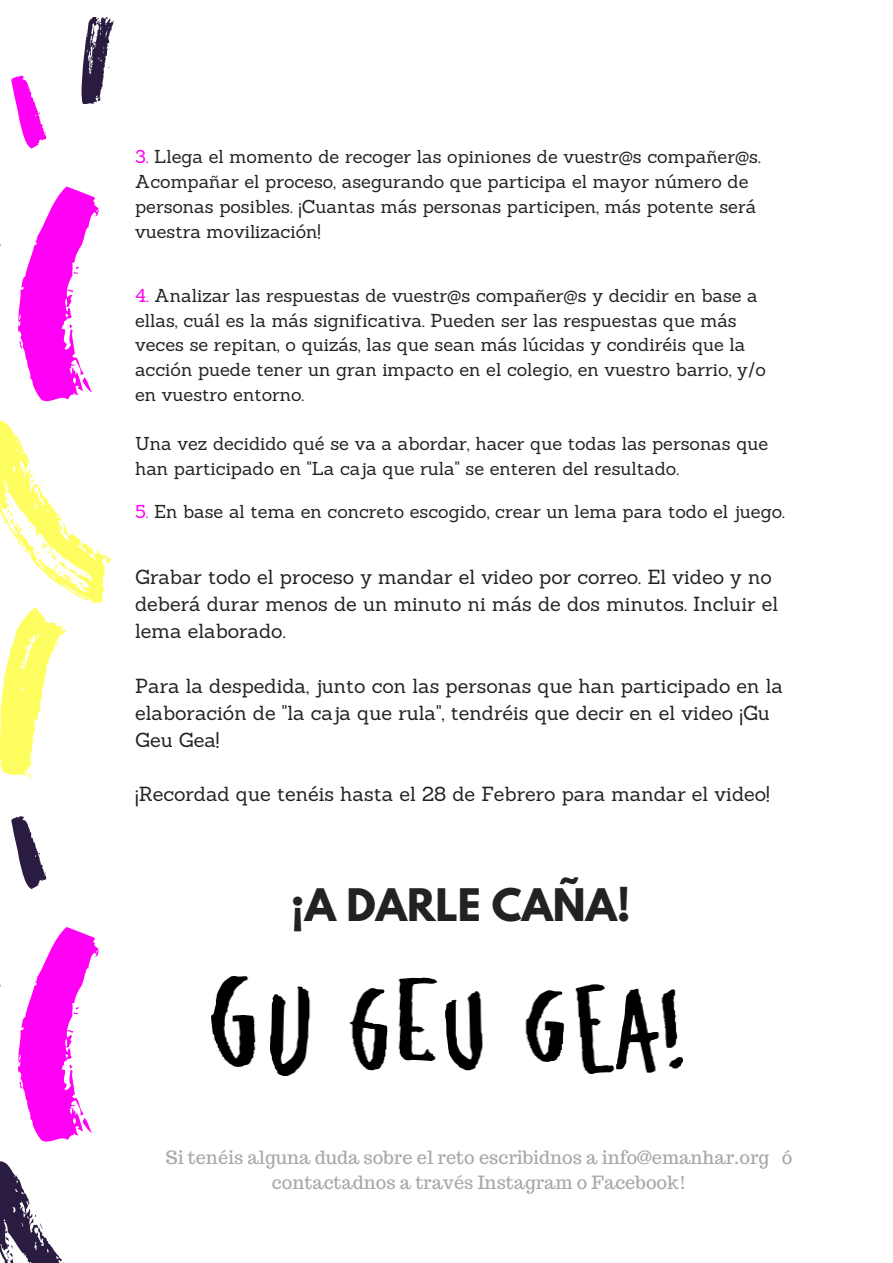
<style>
.page{position:relative;width:893px;height:1263px;background:#fff}
.page>*{position:absolute;margin:0;border:0;box-sizing:border-box;transform-origin:0 0}
.t1{font:700 39.75px "League Spartan";color:#222}
.t2{font:19.8px/27px "Sanchez";color:#222}
.t3{font:18.15px/24.8px "Sanchez";color:#222}
.t4{font:18.15px/24.8px "Trocchi";color:#a8a8a8;text-align:center}
.s1{color:#ff00f5}
</style>
<div class="page">
<svg style="left:18px;top:186px;width:81px;height:216px"></svg>
<svg style="left:0;top:420px;width:113px;height:357px"></svg>
<svg style="left:11px;top:75px;width:35px;height:74px"></svg>
<svg style="left:81px;top:17px;width:33px;height:88px"></svg>
<svg style="left:18px;top:927px;width:81px;height:215px"></svg>
<svg style="left:0;top:1161px;width:64px;height:102px"></svg>
<svg style="left:11px;top:816px;width:35px;height:73px"></svg>
<img style="left:212px;top:976px;width:470px;height:99px">
<p class="t3" style="left:135px;top:144px;width:627px"><span class="s1">3.</span> Llega el momento de recoger las opiniones de vuestr@s compañer@s.<br>Acompañar el proceso, asegurando que participa el mayor número de personas posibles. ¡Cuantas más personas participen, más potente será vuestra movilización!</p>
<p class="t3" style="left:135px;top:283px;width:632px"><span class="s1">4.</span> Analizar las respuestas de vuestr@s compañer@s y decidir en base a ellas, cuál es la más significativa. Pueden ser las respuestas que más veces se repitan, o quizás, las que sean más lúcidas y condiréis que la acción puede tener un gran impacto en el colegio, en vuestro barrio, y/o en vuestro entorno.</p>
<p class="t3" style="left:135px;top:431px;width:635px">Una vez decidido qué se va a abordar, hacer que todas las personas que han participado en "La caja que rula" se enteren del resultado.</p>
<p class="t3" style="left:135px;top:499px;width:651px"><span class="s1">5.</span> En base al tema en concreto escogido, crear un lema para todo el juego.</p>
<p class="t2" style="left:135px;top:564px;width:645px">Grabar todo el proceso y mandar el video por correo. El video y no deberá durar menos de un minuto ni más de dos minutos. Incluir el lema elaborado.</p>
<p class="t2" style="left:135px;top:672px;width:649px">Para la despedida, junto con las personas que han participado en la elaboración de "la caja que rula", tendréis que decir en el video ¡Gu<br>Geu Gea!</p>
<p class="t2" style="left:135px;top:780px;width:636px">¡Recordad que tenéis hasta el 28 de Febrero para mandar el video!</p>
<h1 class="t1" style="left:291px;top:885px;width:341px">¡A DARLE CAÑA!</h1>
<p class="t4" style="left:166px;top:1145px;width:628px">Si tenéis alguna duda sobre el reto escribidnos a info@emanhar.org ó contactadnos a través Instagram o Facebook!</p>
</div>
